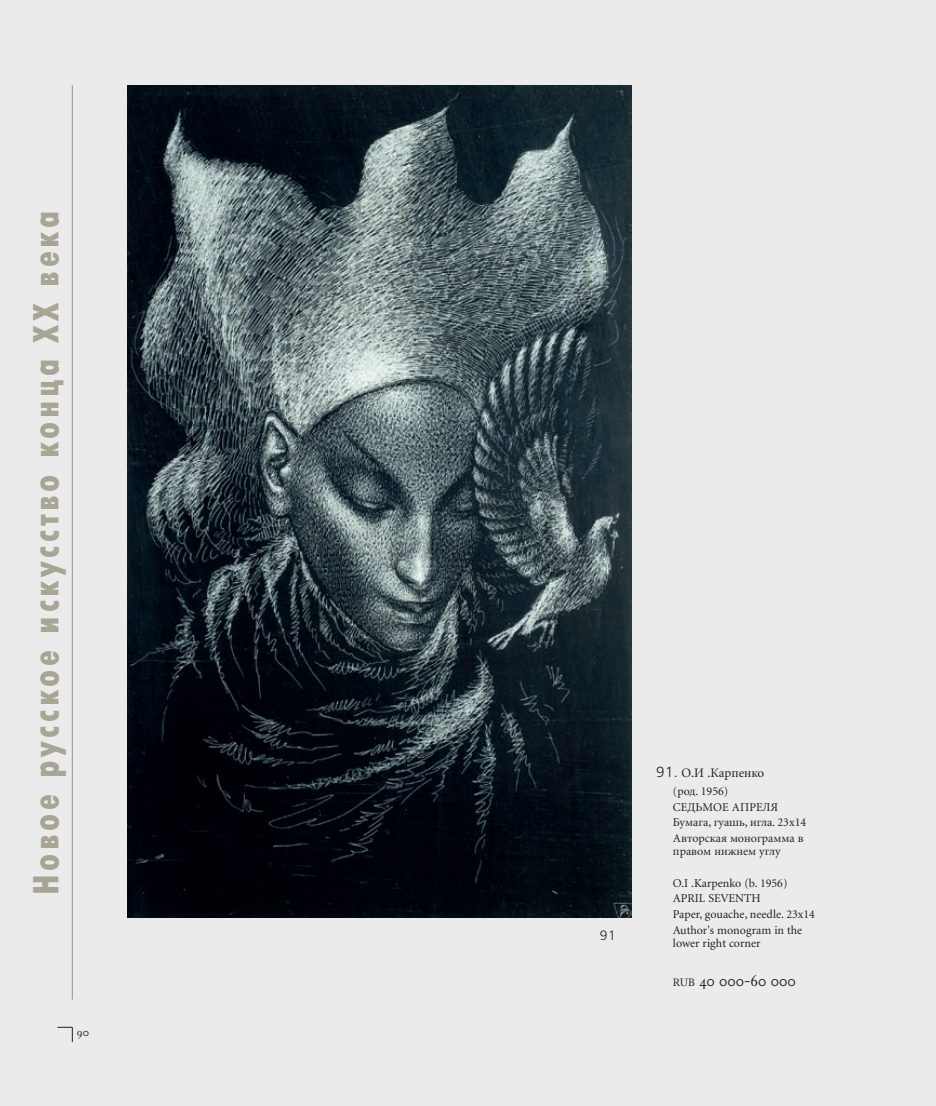
<style>
.page{position:relative;width:936px;height:1106px;background:#fff}
.page>*{position:absolute;margin:0;border:0;box-sizing:border-box;transform-origin:0 0}
.t1{font:36px "Futura Futuris X Cond C";letter-spacing:.1em;color:#a8a595}
.t2{font:16.5px "Adobe Caslon Regular SC";color:#231f20;scale:.95 1}
.t3{font:13.5px "Free Set C";color:#231f20}
.t4{font:13.05px "Minion CYR";color:#231f20}
.t5{font:12px/15.6px "Minion CYR";color:#231f20}
.t6{font:12px "Adobe Caslon Regular SC";color:#231f20}
.s1{font-family:"Free Set C";font-size:14.7px}
.s2{font-size:10.5px}
</style>
<div class="page">
<div style="left:0;top:0;width:935px;height:1106px;background:#eaebea"></div>
<svg style="left:57px;top:1027px;width:16px;height:15px"></svg>
<hr style="left:72px;top:85px;width:1px;height:914px;background:#939598">
<img style="left:128px;top:85px;width:503px;height:832px">
<h1 class="t1" style="left:26px;top:895px;width:685px;rotate:-90deg">Новое русское искусство конца XX века</h1>
<p class="t6" style="left:77px;top:1024px;width:14px">90</p>
<p class="t3" style="left:599px;top:927px;width:18px">91</p>
<p class="t4" style="left:656px;top:765px;width:110px"><span class="s1">91.</span> О.И .Карпенко</p>
<p class="t5" style="left:673px;top:783px;width:135px">(род. 1956)<br>СЕДЬМОЕ АПРЕЛЯ<br>Бумага, гуашь, игла. 23х14<br>Авторская монограмма в</p>
<p class="t5" style="left:673px;top:843px;width:109px">правом нижнем углу</p>
<p class="t5" style="left:673px;top:874px;width:143px">O.I .Karpenko (b. 1956)<br>APRIL SEVENTH<br>Paper, gouache, needle. 23x14<br>Author's monogram in the</p>
<p class="t5" style="left:673px;top:935px;width:89px">lower right corner</p>
<h2 class="t2" style="left:673px;top:970px;width:131px"><span class="s2">RUB</span> 40 000-60 000</h2>
</div>
